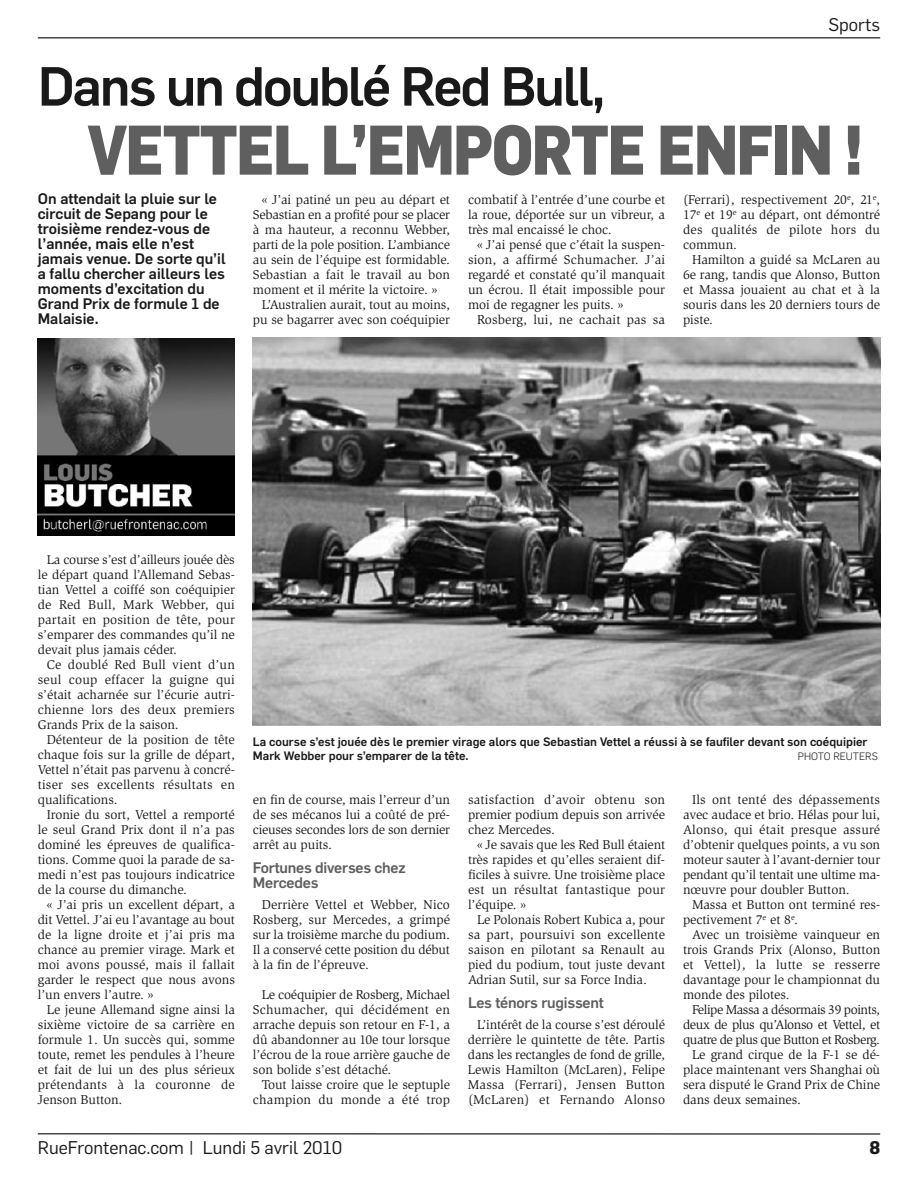
<style>
.page{position:relative;width:918px;height:1188px;background:#fff}
.page>*{position:absolute;margin:0;border:0;box-sizing:border-box;transform-origin:0 0}
.t1{font:800 68.7px "Flama";letter-spacing:-.025em;color:#5f5f5f;scale:.86 1}
.t2{font:500 54px "Flama";letter-spacing:-.04em;color:#191919}
.t3{font:18px "Flama";color:#191919}
.t4{font:700 18px "Flama";color:#191919}
.t5{font:500 15px/15px "Flama";color:#191919}
.t6{font:500 15px/15px "Flama";letter-spacing:-.015em;color:#5e5e5e}
.t7{font:13.2px/15px "Slimbach Std";letter-spacing:-.005em;color:#191919;text-align:justify}
.t8{font:13.2px "Slimbach Std";letter-spacing:-.035em;color:#191919}
.t9{font:13.2px "Slimbach Std";letter-spacing:-.03em;color:#191919}
.t10{font:500 12px/14.4px "Flama";color:#191919}
.t11{font:300 10.5px "Flama";color:#191919}
</style>
<div class="page">
<hr style="left:38px;top:1133px;width:842px;height:2px;background:#474747">
<hr style="left:38px;top:37px;width:842px;height:2px;background:#474747">
<img style="left:253px;top:338px;width:627px;height:387px">
<img style="left:38px;top:338px;width:197px;height:197px">
<h2 class="t2" style="left:38px;top:61px;width:569px">Dans un doublé Red Bull,</h2>
<h3 class="t3" style="left:828px;top:16px;width:53px">Sports</h3>
<h1 class="t1" style="left:87px;top:118px;width:903px">VETTEL L’EMPORTE ENFIN !</h1>
<p class="t5" style="left:38px;top:192px;width:189px">On attendait la pluie sur le circuit de Sepang pour le troisième rendez-vous de l’année, mais elle n’est jamais venue. De sorte qu’il a fallu chercher ailleurs les moments d’excitation du<br>Grand Prix de formule 1 de<br>Malaisie.</p>
<p class="t7" style="left:262px;top:193px;width:190px">« J’ai patiné un peu au départ et</p>
<p class="t7" style="left:253px;top:208px;width:199px">Sebastian en a profité pour se placer</p>
<p class="t7" style="left:253px;top:223px;width:199px">à ma hauteur, a reconnu Webber,</p>
<p class="t7" style="left:253px;top:238px;width:199px">parti de la pole position. L’ambiance</p>
<p class="t7" style="left:253px;top:253px;width:199px">au sein de l’équipe est formidable.</p>
<p class="t7" style="left:253px;top:268px;width:199px">Sebastian a fait le travail au bon</p>
<p class="t7" style="left:253px;top:283px;width:186px">moment et il mérite la victoire. »</p>
<p class="t7" style="left:262px;top:298px;width:190px">L’Australien aurait, tout au moins,</p>
<p class="t7" style="left:253px;top:313px;width:199px">pu se bagarrer avec son coéquipier</p>
<p class="t7" style="left:468px;top:193px;width:199px">combatif à l’entrée d’une courbe et la roue, déportée sur un vibreur, a très mal encaissé le choc.</p>
<p class="t7" style="left:468px;top:238px;width:199px;text-indent:9px">« J’ai pensé que c’était la suspen&shy;sion, a affirmé Schumacher. J’ai regardé et constaté qu’il manquait un écrou. Il était impossible pour moi de regagner les puits. »</p>
<p class="t7" style="left:477px;top:313px;width:190px">Rosberg, lui, ne cachait pas sa</p>
<p class="t7" style="left:683px;top:193px;width:199px">(Ferrari), respectivement 20<sup>e</sup>, 21<sup>e</sup>, 17<sup>e</sup> et 19<sup>e</sup> au départ, ont démontré des qualités de pilote hors du commun.</p>
<p class="t7" style="left:683px;top:253px;width:199px;text-indent:9px">Hamilton a guidé sa McLaren au 6e rang, tandis que Alonso, Button et Massa jouaient au chat et à la souris dans les 20 derniers tours de piste.</p>
<p class="t7" style="left:38px;top:553px;width:199px;text-indent:9px">La course s’est d’ailleurs jouée dès le départ quand l’Allemand Sebas&shy;tian Vettel a coiffé son coéquipier de Red Bull, Mark Webber, qui partait en position de tête, pour s’emparer des commandes qu’il ne devait plus jamais céder.</p>
<p class="t7" style="left:38px;top:658px;width:199px;text-indent:9px">Ce doublé Red Bull vient d’un seul coup effacer la guigne qui s’était acharnée sur l’écurie autri&shy;chienne lors des deux premiers Grands Prix de la saison.</p>
<p class="t7" style="left:38px;top:733px;width:199px;text-indent:9px">Détenteur de la position de tête chaque fois sur la grille de départ, Vettel n’était pas parvenu à concré&shy;tiser ses excellents résultats en qualifications.</p>
<p class="t7" style="left:38px;top:808px;width:199px;text-indent:9px">Ironie du sort, Vettel a remporté le seul Grand Prix dont il n’a pas dominé les épreuves de qualifica&shy;tions. Comme quoi la parade de sa&shy;medi n’est pas toujours indicatrice de la course du dimanche.</p>
<p class="t7" style="left:38px;top:898px;width:199px;text-indent:9px">« J’ai pris un excellent départ, a dit Vettel. J’ai eu l’avantage au bout de la ligne droite et j’ai pris ma chance au premier virage. Mark et moi avons poussé, mais il fallait garder le respect que nous avons l’un envers l’autre. »</p>
<p class="t7" style="left:38px;top:1003px;width:199px;text-indent:9px">Le jeune Allemand signe ainsi la sixième victoire de sa carrière en formule 1. Un succès qui, somme toute, remet les pendules à l’heure et fait de lui un des plus sérieux prétendants à la couronne de Jenson Button.</p>
<p class="t10" style="left:253px;top:735px;width:616px">La course s’est jouée dès le premier virage alors que Sebastian Vettel a réussi à se faufiler devant son coéquipier<br>Mark Webber pour s’emparer de la tête.</p>
<p class="t11" style="left:798px;top:752px;width:82px">PHOTO REUTERS</p>
<p class="t7" style="left:253px;top:793px;width:199px">en fin de course, mais l’erreur d’un de ses mécanos lui a coûté de pré&shy;cieuses secondes lors de son dernier arrêt au puits.</p>
<p class="t6" style="left:253px;top:861px;width:154px">Fortunes diverses chez<br>Mercedes</p>
<p class="t7" style="left:253px;top:898px;width:199px;text-indent:9px">Derrière Vettel et Webber, Nico Rosberg, sur Mercedes, a grimpé sur la troisième marche du podium.<br>Il a conservé cette position du début à la fin de l’épreuve.</p>
<p class="t7" style="left:253px;top:988px;width:199px;text-indent:9px">Le coéquipier de Rosberg, Michael Schumacher, qui décidément en arrache depuis son retour en F-1, a dû abandonner au 10e tour lorsque l’écrou de la roue arrière gauche de son bolide s’est détaché.</p>
<p class="t7" style="left:253px;top:1078px;width:199px;text-align:right">Tout laisse croire que le septuple champion du monde a été trop</p>
<p class="t7" style="left:468px;top:793px;width:199px">satisfaction d’avoir obtenu son premier podium depuis son arrivée chez Mercedes.</p>
<p class="t7" style="left:468px;top:838px;width:199px;text-indent:9px">« Je savais que les Red Bull étaient très rapides et qu’elles seraient dif&shy;ficiles à suivre. Une troisième place est un résultat fantastique pour l’équipe. »</p>
<p class="t7" style="left:468px;top:913px;width:199px;text-indent:9px">Le Polonais Robert Kubica a, pour sa part, poursuivi son excellente saison en pilotant sa Renault au pied du podium, tout juste devant Adrian Sutil, sur sa Force India.</p>
<p class="t6" style="left:468px;top:996px;width:137px">Les ténors rugissent</p>
<p class="t7" style="left:468px;top:1018px;width:199px;text-indent:9px">L’intérêt de la course s’est déroulé derrière le quintette de tête. Partis dans les rectangles de fond de grille, Lewis Hamilton (McLaren), Felipe Massa (Ferrari), Jensen Button (McLaren) et Fernando Alonso</p>
<p class="t7" style="left:683px;top:793px;width:199px;text-indent:9px">Ils ont tenté des dépassements avec audace et brio. Hélas pour lui, Alonso, qui était presque assuré d’obtenir quelques points, a vu son moteur sauter à l’avant-dernier tour pendant qu’il tentait une ultime ma&shy;nœuvre pour doubler Button.</p>
<p class="t7" style="left:683px;top:898px;width:199px;text-indent:9px">Massa et Button ont terminé res&shy;pectivement 7<sup>e</sup> et 8<sup>e</sup>.</p>
<p class="t7" style="left:683px;top:928px;width:199px;text-indent:9px">Avec un troisième vainqueur en trois Grands Prix (Alonso, Button et Vettel), la lutte se resserre davantage pour le championnat du monde des pilotes.</p>
<p class="t8" style="left:692px;top:1004px;width:190px">Felipe Massa a désormais 39 points,</p>
<p class="t9" style="left:683px;top:1019px;width:199px">deux de plus qu’Alonso et Vettel, et</p>
<p class="t8" style="left:683px;top:1034px;width:199px">quatre de plus que Button et Rosberg.</p>
<p class="t7" style="left:692px;top:1048px;width:190px">Le grand cirque de la F-1 se dé-</p>
<p class="t7" style="left:683px;top:1063px;width:199px">place maintenant vers Shanghai où</p>
<p class="t7" style="left:683px;top:1078px;width:199px">sera disputé le Grand Prix de Chine</p>
<p class="t7" style="left:683px;top:1093px;width:119px">dans deux semaines.</p>
<h3 class="t3" style="left:38px;top:1139px;width:306px">RueFrontenac.com | Lundi 5 avril 2010</h3>
<h3 class="t4" style="left:869px;top:1140px;width:12px">8</h3>
</div>
